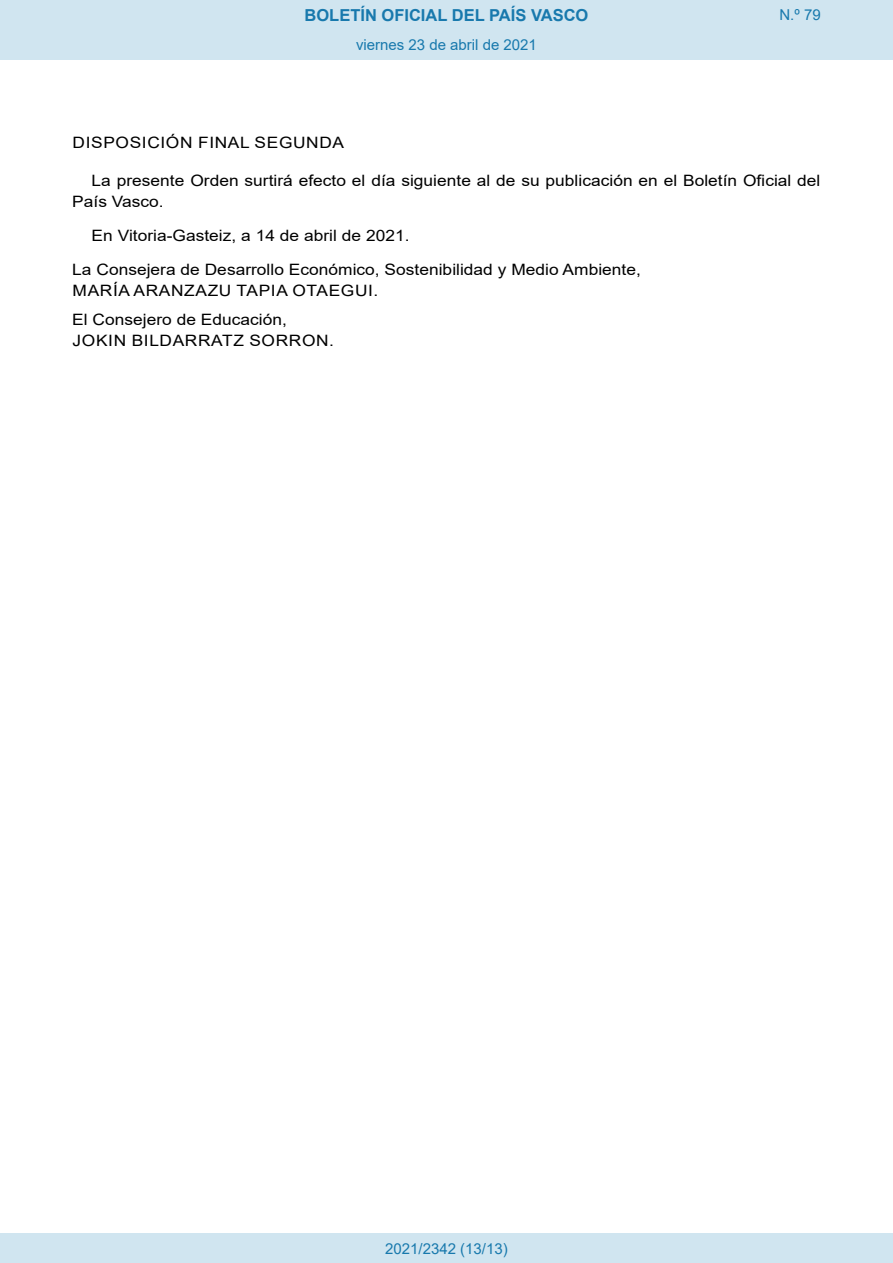
<style>
.page{position:relative;width:893px;height:1263px;background:#fff}
.page>*{position:absolute;margin:0;border:0;box-sizing:border-box;transform-origin:0 0}
.t1{font:700 16.5px "Arial";color:#1879ad}
.BOPVDetalle{font:15.6px/21px "Arial";color:#000;scale:1.11 1}
.BOPVFirmaPuesto{font:15.6px "Arial";color:#000;scale:1.11 1}
.BOPVFirmaNombre{font:15.6px "Arial";letter-spacing:.035em;color:#000;scale:1.11 1}
.BOPVFirmaLugFec{font:15.6px "Arial";color:#000;scale:1.11 1}
.BOPVDisposicion{font:15.6px "Arial";letter-spacing:.035em;color:#000;scale:1.11 1}
.Paginacion_Centro{font:15px "Arial";color:#1879ad}
</style>
<div class="page">
<div style="left:0;top:0;width:893px;height:60px;background:#d0e5f0"></div>
<div style="left:0;top:1233px;width:893px;height:30px;background:#d0e5f0"></div>
<p class="t1" style="left:305px;top:3px;width:285px">BOLETÍN OFICIAL DEL PAÍS VASCO</p>
<p class="Paginacion_Centro" style="left:356px;top:35px;width:182px">viernes 23 de abril de 2021</p>
<p class="Paginacion_Centro" style="left:779px;top:5px;width:43px">N.º 79</p>
<p class="BOPVDisposicion" style="left:73px;top:132px;width:246px">DISPOSICIÓN FINAL SEGUNDA</p>
<p class="BOPVDetalle" style="left:72px;top:170px;width:675px;text-indent:19px">La presente Orden surtirá efecto el día siguiente al de su publicación en el Boletín Oficial del<br>País Vasco.</p>
<p class="BOPVFirmaLugFec" style="left:92px;top:225px;width:288px">En Vitoria-Gasteiz, a 14 de abril de 2021.</p>
<p class="BOPVFirmaPuesto" style="left:72px;top:258px;width:514px">La Consejera de Desarrollo Económico, Sostenibilidad y Medio Ambiente,</p>
<p class="BOPVFirmaNombre" style="left:73px;top:279px;width:277px">MARÍA ARANZAZU TAPIA OTAEGUI.</p>
<p class="BOPVFirmaPuesto" style="left:72px;top:309px;width:195px">El Consejero de Educación,</p>
<p class="BOPVFirmaNombre" style="left:73px;top:330px;width:237px">JOKIN BILDARRATZ SORRON.</p>
<p class="Paginacion_Centro" style="left:385px;top:1238px;width:124px">2021/2342 (13/13)</p>
</div>
